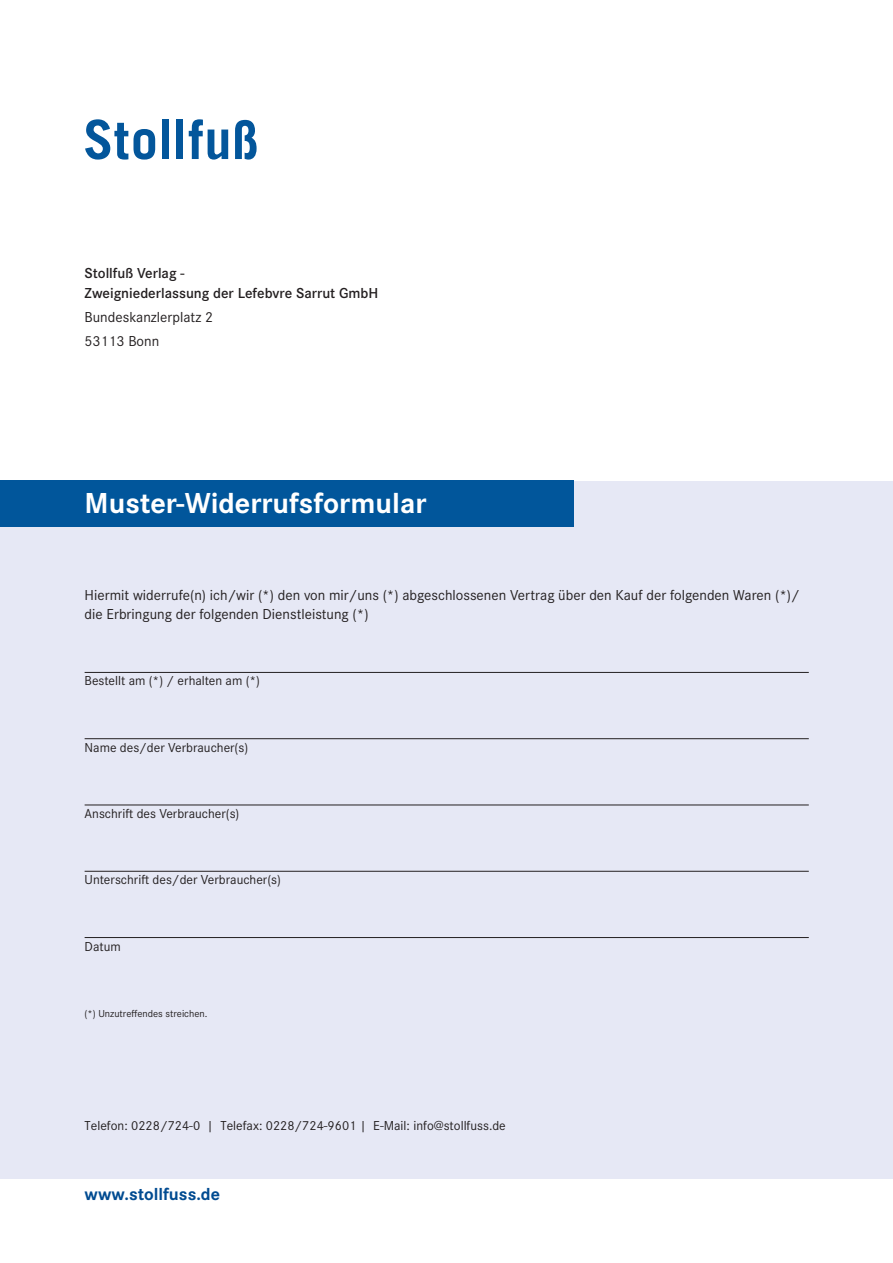
<style>
.page{position:relative;width:893px;height:1263px;background:#fff}
.page>*{position:absolute;margin:0;border:0;box-sizing:border-box;transform-origin:0 0}
.t1{font:700 30px "Corporate S Pro";color:#fff}
.t2{font:700 18px "Corporate S Pro";color:#004b91}
.t3{font:15px/24px "Corporate S Pro";color:#231f20}
.t4{font:600 15px/19.5px "Corporate S Pro";color:#231f20}
.t5{font:13.5px "Corporate S Pro";color:#231f20}
.t6{font:10.5px "Corporate S Pro";color:#231f20}
</style>
<div class="page">
<div style="left:0;top:481px;width:893px;height:698px;background:#e6e8f5"></div>
<div style="left:0;top:481px;width:573px;height:46px;background:#01569b"></div>
<hr style="left:85px;top:672px;width:724px;height:1px;background:#231f20">
<hr style="left:85px;top:738px;width:724px;height:1px;background:#231f20">
<hr style="left:85px;top:805px;width:724px;height:1px;background:#231f20">
<hr style="left:85px;top:871px;width:724px;height:1px;background:#231f20">
<hr style="left:85px;top:937px;width:724px;height:1px;background:#231f20">
<svg style="left:85px;top:119px;width:70px;height:41px"></svg>
<div style="left:162px;top:120px;width:7px;height:39px;background:#03569b"></div>
<div style="left:176px;top:120px;width:7px;height:39px;background:#03569b"></div>
<svg style="left:189px;top:119px;width:39px;height:41px"></svg>
<svg style="left:235px;top:120px;width:22px;height:40px"></svg>
<p class="t4" style="left:85px;top:263px;width:295px">Stollfuß Verlag -<br>Zweigniederlassung der Lefebvre Sarrut GmbH</p>
<p class="t3" style="left:85px;top:304px;width:130px">Bundeskanzlerplatz 2<br>53113 Bonn</p>
<h1 class="t1" style="left:85px;top:479px;width:344px">Muster-Widerrufsformular</h1>
<p class="t3" style="left:85px;top:584px;width:717px;line-height:19.5px">Hiermit widerrufe(n) ich/wir (*) den von mir/uns (*) abgeschlossenen Vertrag über den Kauf der folgenden Waren (*)/ die Erbringung der folgenden Dienstleistung (*)</p>
<p class="t5" style="left:85px;top:671px;width:177px">Bestellt am (*) / erhalten am (*)</p>
<p class="t5" style="left:85px;top:737px;width:165px">Name des/der Verbraucher(s)</p>
<p class="t5" style="left:85px;top:804px;width:156px">Anschrift des Verbraucher(s)</p>
<p class="t5" style="left:85px;top:870px;width:198px">Unterschrift des/der Verbraucher(s)</p>
<p class="t5" style="left:85px;top:936px;width:38px">Datum</p>
<p class="t6" style="left:85px;top:1006px;width:124px">(*) Unzutreffendes streichen.</p>
<p class="t5" style="left:85px;top:1115px;width:423px">Telefon: 0228/724-0 | Telefax: 0228/724-9601 | E-Mail: info@stollfuss.de</p>
<h2 class="t2" style="left:85px;top:1179px;width:137px">www.stollfuss.de</h2>
</div>
